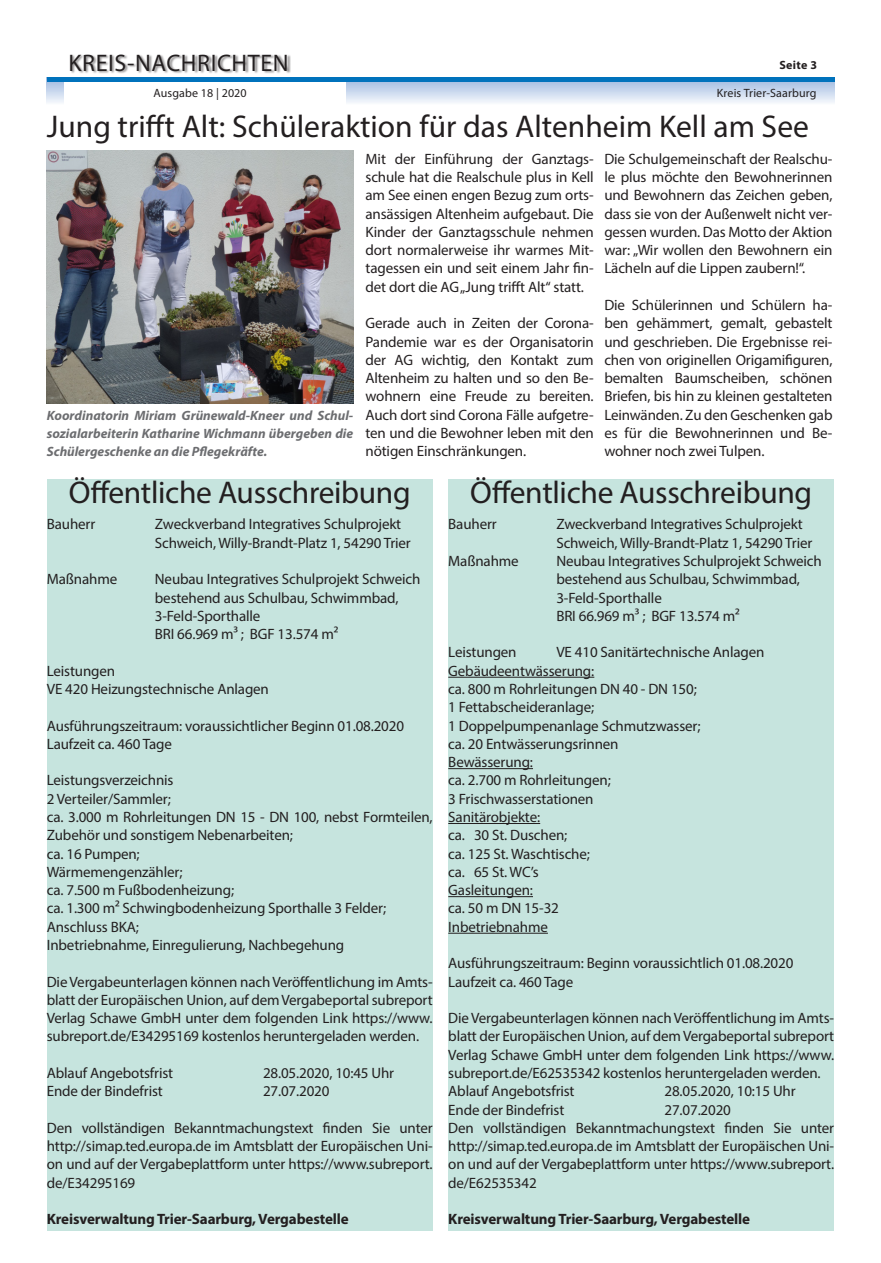
<style>
.page{position:relative;width:881px;height:1263px;background:#fff}
.page>*{position:absolute;margin:0;border:0;box-sizing:border-box;transform-origin:0 0}
.Headline{font:31.5px "Myriad Pro";letter-spacing:-.005em;color:#231f20}
.t1{font:24px "Myriad Pro";letter-spacing:.025em;color:#231f20}
.Fließtext{font:15px/18.3px "Myriad Pro";letter-spacing:-.01em;color:#231f20;text-align:justify}
.Fließtext-2{font:700 15px "Myriad Pro";letter-spacing:-.01em;color:#231f20}
.Bilduntertitel{font:italic 700 13.5px/18.3px "Myriad Pro";color:#6c6d70;text-align:justify}
.t2{font:12px "Myriad Pro";letter-spacing:.01em;color:#231f20}
.t3{font:700 12px "Myriad Pro";letter-spacing:.025em;color:#231f20}
</style>
<div class="page">
<svg style="left:47px;top:82px;width:786px;height:21px;background:#cedbef"></svg>
<div style="left:64px;top:0;width:281px;height:113px;background:#fff"></div>
<div style="left:71px;top:54px;width:220px;height:20px;background:#231f20;opacity:.5"></div>
<hr style="left:47px;top:78px;width:786px;height:4px;background:#0072bc">
<div style="left:448px;top:479px;width:385px;height:752px;background:#c6e4de"></div>
<hr style="left:448px;top:677px;width:146px;height:1px;background:#231f20">
<hr style="left:448px;top:768px;width:85px;height:1px;background:#231f20">
<hr style="left:448px;top:823px;width:92px;height:1px;background:#231f20">
<hr style="left:448px;top:896px;width:85px;height:1px;background:#231f20">
<hr style="left:448px;top:933px;width:99px;height:1px;background:#231f20">
<div style="left:47px;top:479px;width:385px;height:752px;background:#c6e4de"></div>
<img style="left:47px;top:150px;width:306px;height:254px">
<h2 class="t1" style="left:68px;top:48px;width:221px">KREIS-NACHRICHTEN</h2>
<p class="t2" style="left:153px;top:86px;width:95px">Ausgabe 18 | 2020</p>
<p class="t3" style="left:779px;top:57px;width:39px">Seite 3</p>
<p class="t2" style="left:716px;top:86px;width:101px">Kreis Trier-Saarburg</p>
<p class="Headline" style="left:47px;top:107px;width:763px">Jung trifft Alt: Schüleraktion für das Altenheim Kell am See</p>
<p class="Bilduntertitel" style="left:47px;top:406px;width:308px">Koordinatorin Miriam Grünewald-Kneer und Schul&shy;sozialarbeiterin Katharine Wichmann übergeben die Schülergeschenke an die Pflegekräfte.</p>
<p class="Fließtext" style="left:365px;top:149px;width:229px">Mit der Einführung der Ganztags&shy;schule hat die Realschule plus in Kell am See einen engen Bezug zum orts&shy;ansässigen Altenheim aufgebaut. Die Kinder der Ganztagsschule nehmen dort normalerweise ihr warmes Mit&shy;tagessen ein und seit einem Jahr fin&shy;det dort die AG „Jung trifft Alt“ statt.</p>
<p class="Fließtext" style="left:365px;top:314px;width:229px">Gerade auch in Zeiten der Corona-Pandemie war es der Organisatorin der AG wichtig, den Kontakt zum Altenheim zu halten und so den Be&shy;wohnern eine Freude zu bereiten.<br>Auch dort sind Corona Fälle aufgetre&shy;ten und die Bewohner leben mit den nötigen Einschränkungen.</p>
<p class="Fließtext" style="left:604px;top:149px;width:229px">Die Schulgemeinschaft der Realschu&shy;le plus möchte den Bewohnerinnen und Bewohnern das Zeichen geben, dass sie von der Außenwelt nicht ver&shy;gessen wurden. Das Motto der Aktion war: „Wir wollen den Bewohnern ein Lächeln auf die Lippen zaubern!“.</p>
<p class="Fließtext" style="left:604px;top:296px;width:229px">Die Schülerinnen und Schülern ha&shy;ben gehämmert, gemalt, gebastelt und geschrieben. Die Ergebnisse rei&shy;chen von originellen Origamifiguren, bemalten Baumscheiben, schönen Briefen, bis hin zu kleinen gestalteten Leinwänden. Zu den Geschenken gab es für die Bewohnerinnen und Be&shy;wohner noch zwei Tulpen.</p>
<p class="Headline" style="left:69px;top:473px;width:343px">Öffentliche Ausschreibung</p>
<p class="Fließtext" style="left:47px;top:515px;width:50px">Bauherr</p>
<p class="Fließtext" style="left:155px;top:515px;width:257px">Zweckverband Integratives Schulprojekt<br>Schweich, Willy-Brandt-Platz 1, 54290 Trier</p>
<p class="Fließtext" style="left:47px;top:570px;width:72px">Maßnahme</p>
<p class="Fließtext" style="left:155px;top:570px;width:267px">Neubau Integratives Schulprojekt Schweich</p>
<p class="Fließtext" style="left:155px;top:588px;width:245px">bestehend aus Schulbau, Schwimmbad,<br>3-Feld-Sporthalle</p>
<p class="Fließtext" style="left:155px;top:625px;width:185px">BRI 66.969 m³ ; BGF 13.574 m²</p>
<p class="Fließtext" style="left:47px;top:661px;width:70px">Leistungen</p>
<p class="Fließtext" style="left:47px;top:680px;width:223px">VE 420 Heizungstechnische Anlagen</p>
<p class="Fließtext" style="left:47px;top:716px;width:358px">Ausführungszeitraum: voraussichtlicher Beginn 01.08.2020</p>
<p class="Fließtext" style="left:47px;top:734px;width:126px">Laufzeit ca. 460 Tage</p>
<p class="Fließtext" style="left:47px;top:771px;width:128px">Leistungsverzeichnis</p>
<p class="Fließtext" style="left:47px;top:789px;width:126px">2 Verteiler/Sammler;</p>
<p class="Fließtext" style="left:47px;top:807px;width:387px">ca. 3.000 m Rohrleitungen DN 15 - DN 100, nebst Formteilen,<br>Zubehör und sonstigem Nebenarbeiten;</p>
<p class="Fließtext" style="left:47px;top:844px;width:94px">ca. 16 Pumpen;</p>
<p class="Fließtext" style="left:47px;top:862px;width:137px">Wärmemengenzähler;</p>
<p class="Fließtext" style="left:47px;top:881px;width:189px">ca. 7.500 m Fußbodenheizung;</p>
<p class="Fließtext" style="left:47px;top:899px;width:341px">ca. 1.300 m² Schwingbodenheizung Sporthalle 3 Felder;</p>
<p class="Fließtext" style="left:47px;top:917px;width:94px">Anschluss BKA;</p>
<p class="Fließtext" style="left:47px;top:935px;width:299px">Inbetriebnahme, Einregulierung, Nachbegehung</p>
<p class="Fließtext" style="left:47px;top:972px;width:387px">Die Vergabeunterlagen können nach Veröffentlichung im Amts&shy;blatt der Europäischen Union, auf dem Vergabeportal subreport Verlag Schawe GmbH unter dem folgenden Link https://www. subreport.de/E34295169 kostenlos heruntergeladen werden.</p>
<p class="Fließtext" style="left:47px;top:1063px;width:128px">Ablauf Angebotsfrist</p>
<p class="Fließtext" style="left:263px;top:1063px;width:133px">28.05.2020, 10:45 Uhr</p>
<p class="Fließtext" style="left:47px;top:1082px;width:117px">Ende der Bindefrist</p>
<p class="Fließtext" style="left:263px;top:1082px;width:68px">27.07.2020</p>
<p class="Fließtext" style="left:47px;top:1118px;width:387px">Den vollständigen Bekanntmachungstext finden Sie unter http://simap.ted.europa.de im Amtsblatt der Europäischen Uni&shy;on und auf der Vergabeplattform unter https://www.subreport. de/E34295169</p>
<p class="Fließtext-2" style="left:47px;top:1209px;width:303px">Kreisverwaltung Trier-Saarburg, Vergabestelle</p>
<p class="Headline" style="left:470px;top:473px;width:343px">Öffentliche Ausschreibung</p>
<p class="Fließtext" style="left:448px;top:515px;width:50px">Bauherr</p>
<p class="Fließtext" style="left:556px;top:515px;width:257px">Zweckverband Integratives Schulprojekt<br>Schweich, Willy-Brandt-Platz 1, 54290 Trier</p>
<p class="Fließtext" style="left:448px;top:552px;width:72px">Maßnahme</p>
<p class="Fließtext" style="left:556px;top:552px;width:267px">Neubau Integratives Schulprojekt Schweich</p>
<p class="Fließtext" style="left:556px;top:570px;width:245px">bestehend aus Schulbau, Schwimmbad,<br>3-Feld-Sporthalle</p>
<p class="Fließtext" style="left:556px;top:606px;width:185px">BRI 66.969 m³ ; BGF 13.574 m²</p>
<p class="Fließtext" style="left:448px;top:643px;width:70px">Leistungen</p>
<p class="Fließtext" style="left:556px;top:643px;width:209px">VE 410 Sanitärtechnische Anlagen</p>
<p class="Fließtext" style="left:448px;top:661px;width:147px">Gebäudeentwässerung:</p>
<p class="Fließtext" style="left:448px;top:680px;width:250px">ca. 800 m Rohrleitungen DN 40 - DN 150;</p>
<p class="Fließtext" style="left:448px;top:698px;width:147px">1 Fettabscheideranlage;</p>
<p class="Fließtext" style="left:448px;top:716px;width:254px">1 Doppelpumpenanlage Schmutzwasser;</p>
<p class="Fließtext" style="left:448px;top:734px;width:172px">ca. 20 Entwässerungsrinnen</p>
<p class="Fließtext" style="left:448px;top:753px;width:86px">Bewässerung:</p>
<p class="Fließtext" style="left:448px;top:771px;width:164px">ca. 2.700 m Rohrleitungen;</p>
<p class="Fließtext" style="left:448px;top:789px;width:147px">3 Frischwasserstationen</p>
<p class="Fließtext" style="left:448px;top:807px;width:93px">Sanitärobjekte:</p>
<p class="Fließtext" style="left:448px;top:826px;width:120px">ca. 30 St. Duschen;</p>
<p class="Fließtext" style="left:448px;top:844px;width:143px">ca. 125 St. Waschtische;</p>
<p class="Fließtext" style="left:448px;top:862px;width:92px">ca. 65 St. WC’s</p>
<p class="Fließtext" style="left:448px;top:881px;width:86px">Gasleitungen:</p>
<p class="Fließtext" style="left:448px;top:899px;width:112px">ca. 50 m DN 15-32</p>
<p class="Fließtext" style="left:448px;top:917px;width:101px">Inbetriebnahme</p>
<p class="Fließtext" style="left:448px;top:954px;width:346px">Ausführungszeitraum: Beginn voraussichtlich 01.08.2020</p>
<p class="Fließtext" style="left:448px;top:972px;width:126px">Laufzeit ca. 460 Tage</p>
<p class="Fließtext" style="left:448px;top:1009px;width:387px">Die Vergabeunterlagen können nach Veröffentlichung im Amts&shy;blatt der Europäischen Union, auf dem Vergabeportal subreport Verlag Schawe GmbH unter dem folgenden Link https://www. subreport.de/E62535342 kostenlos heruntergeladen werden.</p>
<p class="Fließtext" style="left:448px;top:1082px;width:128px">Ablauf Angebotsfrist</p>
<p class="Fließtext" style="left:664px;top:1082px;width:133px">28.05.2020, 10:15 Uhr</p>
<p class="Fließtext" style="left:448px;top:1100px;width:117px">Ende der Bindefrist</p>
<p class="Fließtext" style="left:664px;top:1100px;width:68px">27.07.2020</p>
<p class="Fließtext" style="left:448px;top:1118px;width:387px">Den vollständigen Bekanntmachungstext finden Sie unter http://simap.ted.europa.de im Amtsblatt der Europäischen Uni&shy;on und auf der Vergabeplattform unter https://www.subreport. de/E62535342</p>
<p class="Fließtext-2" style="left:448px;top:1209px;width:303px">Kreisverwaltung Trier-Saarburg, Vergabestelle</p>
</div>
